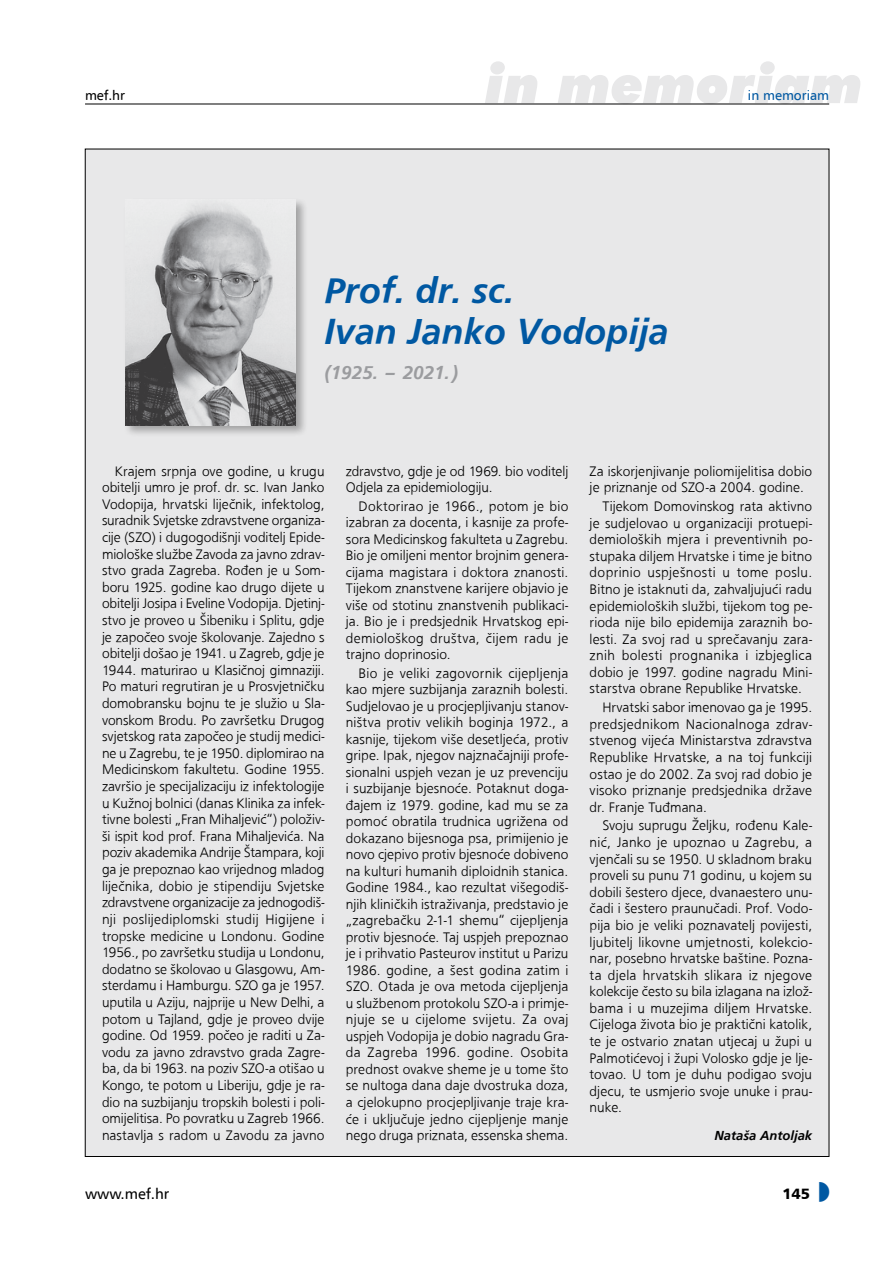
<style>
.page{position:relative;width:893px;height:1263px;background:#fff}
.page>*{position:absolute;margin:0;border:0;box-sizing:border-box;transform-origin:0 0}
.t1{font:italic 900 54px "Futura BT";color:#e8e8e9}
.t2{font:500 37.5px/40.5px "Frugal Sans Bold Italic DTC";color:#0058a2}
.t3{font:500 19.5px "Frugal Sans Bold Italic DTC";color:#9b9c9f}
.t4{font:15px "A Frutiger";color:#000}
.t5{font:900 15px "A Frutiger";color:#000}
.t6{font:500 14.25px/16.6px "Frugal Sans Light DTC";letter-spacing:.005em;color:#000;text-align:justify}
.t7{font:500 13.5px "Frugal Sans Bold Italic DTC";color:#000}
.t8{font:13.5px "A Frutiger";color:#0058a2}
.t9{font:13.5px "A Frutiger";color:#000}
</style>
<div class="page">
<hr style="left:85px;top:104px;width:744px;height:1px;background:#000">
<div style="left:85px;top:149px;width:744px;height:1007px;background:#e8e8e9"></div>
<div style="left:123px;top:198px;width:185px;height:239px;background:#000;opacity:.3"></div>
<img style="left:125px;top:200px;width:171px;height:225px">
<p class="t9" style="left:85px;top:87px;width:42px">mef.hr</p>
<h1 class="t1" style="left:485px;top:51px;width:379px">in memoriam</h1>
<p class="t8" style="left:748px;top:87px;width:83px">in memoriam</p>
<h2 class="t2" style="left:325px;top:270px;width:346px">Prof. dr. sc.<br>Ivan Janko Vodopija</h2>
<h3 class="t3" style="left:325px;top:361px;width:135px">(1925. – 2021.)</h3>
<p class="t6" style="left:102px;top:462px;width:224px;text-indent:13px">Krajem srpnja ove godine, u krugu obitelji umro je prof. dr. sc. Ivan Janko Vodopija, hrvatski liječnik, infektolog, suradnik Svjetske zdravstvene organiza&shy;cije (SZO) i dugogodišnji voditelj Epide&shy;miološke službe Zavoda za javno zdrav&shy;stvo grada Zagreba. Rođen je u Som&shy;boru 1925. godine kao drugo dijete u obitelji Josipa i Eveline Vodopija. Djetinj&shy;stvo je proveo u Šibeniku i Splitu, gdje je započeo svoje školovanje. Zajedno s obitelji došao je 1941. u Zagreb, gdje je 1944. maturirao u Klasičnoj gimnaziji.<br>Po maturi regrutiran je u Prosvjetničku domobransku bojnu te je služio u Sla&shy;vonskom Brodu. Po završetku Drugog svjetskog rata započeo je studij medici&shy;ne u Zagrebu, te je 1950. diplomirao na Medicinskom fakultetu. Godine 1955. završio je specijalizaciju iz infektologije u Kužnoj bolnici (danas Klinika za infek&shy;tivne bolesti „Fran Mihaljević“) položiv&shy;ši ispit kod prof. Frana Mihaljevića. Na poziv akademika Andrije Štampara, koji ga je prepoznao kao vrijednog mladog liječnika, dobio je stipendiju Svjetske zdravstvene organizacije za jednogodiš&shy;nji poslijediplomski studij Higijene i tropske medicine u Londonu. Godine 1956., po završetku studija u Londonu, dodatno se školovao u Glasgowu, Am&shy;sterdamu i Hamburgu. SZO ga je 1957. uputila u Aziju, najprije u New Delhi, a potom u Tajland, gdje je proveo dvije godine. Od 1959. počeo je raditi u Za&shy;vodu za javno zdravstvo grada Zagre&shy;ba, da bi 1963. na poziv SZO-a otišao u Kongo, te potom u Liberiju, gdje je ra&shy;dio na suzbijanju tropskih bolesti i poli&shy;omijelitisa. Po povratku u Zagreb 1966. nastavlja s radom u Zavodu za javno</p>
<p class="t6" style="left:346px;top:462px;width:224px">zdravstvo, gdje je od 1969. bio voditelj<br>Odjela za epidemiologiju.</p>
<p class="t6" style="left:346px;top:498px;width:224px;text-indent:13px">Doktorirao je 1966., potom je bio izabran za docenta, i kasnije za profe&shy;sora Medicinskog fakulteta u Zagrebu.<br>Bio je omiljeni mentor brojnim genera&shy;cijama magistara i doktora znanosti.<br>Tijekom znanstvene karijere objavio je više od stotinu znanstvenih publikaci&shy;ja. Bio je i predsjednik Hrvatskog epi&shy;demiološkog društva, čijem radu je trajno doprinosio.</p>
<p class="t6" style="left:346px;top:665px;width:224px;text-indent:13px">Bio je veliki zagovornik cijepljenja kao mjere suzbijanja zaraznih bolesti.<br>Sudjelovao je u procjepljivanju stanov&shy;ništva protiv velikih boginja 1972., a kasnije, tijekom više desetljeća, protiv gripe. Ipak, njegov najznačajniji profe&shy;sionalni uspjeh vezan je uz prevenciju i suzbijanje bjesnoće. Potaknut doga&shy;đajem iz 1979. godine, kad mu se za pomoć obratila trudnica ugrižena od dokazano bijesnoga psa, primijenio je novo cjepivo protiv bjesnoće dobiveno na kulturi humanih diploidnih stanica.<br>Godine 1984., kao rezultat višegodiš&shy;njih kliničkih istraživanja, predstavio je „zagrebačku 2-1-1 shemu“ cijepljenja protiv bjesnoće. Taj uspjeh prepoznao je i prihvatio Pasteurov institut u Parizu 1986. godine, a šest godina zatim i SZO. Otada je ova metoda cijepljenja u službenom protokolu SZO-a i primje&shy;njuje se u cijelome svijetu. Za ovaj uspjeh Vodopija je dobio nagradu Gra&shy;da Zagreba 1996. godine. Osobita prednost ovakve sheme je u tome što se nultoga dana daje dvostruka doza, a cjelokupno procjepljivanje traje kra&shy;će i uključuje jedno cijepljenje manje nego druga priznata, essenska shema.</p>
<p class="t6" style="left:590px;top:462px;width:224px">Za iskorjenjivanje poliomijelitisa dobio je priznanje od SZO-a 2004. godine.</p>
<p class="t6" style="left:590px;top:498px;width:224px;text-indent:13px">Tijekom Domovinskog rata aktivno je sudjelovao u organizaciji protuepi&shy;demioloških mjera i preventivnih po&shy;stupaka diljem Hrvatske i time je bitno doprinio uspješnosti u tome poslu.<br>Bitno je istaknuti da, zahvaljujući radu epidemioloških službi, tijekom tog pe&shy;rioda nije bilo epidemija zaraznih bo&shy;lesti. Za svoj rad u sprečavanju zara&shy;znih bolesti prognanika i izbjeglica dobio je 1997. godine nagradu Mini&shy;starstva obrane Republike Hrvatske.</p>
<p class="t6" style="left:590px;top:699px;width:224px;text-indent:13px">Hrvatski sabor imenovao ga je 1995. predsjednikom Nacionalnoga zdrav&shy;stvenog vijeća Ministarstva zdravstva Republike Hrvatske, a na toj funkciji ostao je do 2002. Za svoj rad dobio je visoko priznanje predsjednika države dr. Franje Tuđmana.</p>
<p class="t6" style="left:590px;top:817px;width:224px;text-indent:13px">Svoju suprugu Željku, rođenu Kale&shy;nić, Janko je upoznao u Zagrebu, a vjenčali su se 1950. U skladnom braku proveli su punu 71 godinu, u kojem su dobili šestero djece, dvanaestero unu&shy;čadi i šestero praunučadi. Prof. Vodo&shy;pija bio je veliki poznavatelj povijesti, ljubitelj likovne umjetnosti, kolekcio&shy;nar, posebno hrvatske baštine. Pozna&shy;ta djela hrvatskih slikara iz njegove kolekcije često su bila izlagana na izlož&shy;bama i u muzejima diljem Hrvatske.<br>Cijeloga života bio je praktični katolik, te je ostvario znatan utjecaj u župi u Palmotićevoj i župi Volosko gdje je lje&shy;tovao. U tom je duhu podigao svoju djecu, te usmjerio svoje unuke i prau&shy;nuke.</p>
<p class="t7" style="left:714px;top:1127px;width:99px">Nataša Antoljak</p>
<p class="t4" style="left:85px;top:1185px;width:86px">www.mef.hr</p>
<p class="t5" style="left:782px;top:1184px;width:29px">145</p>
</div>
